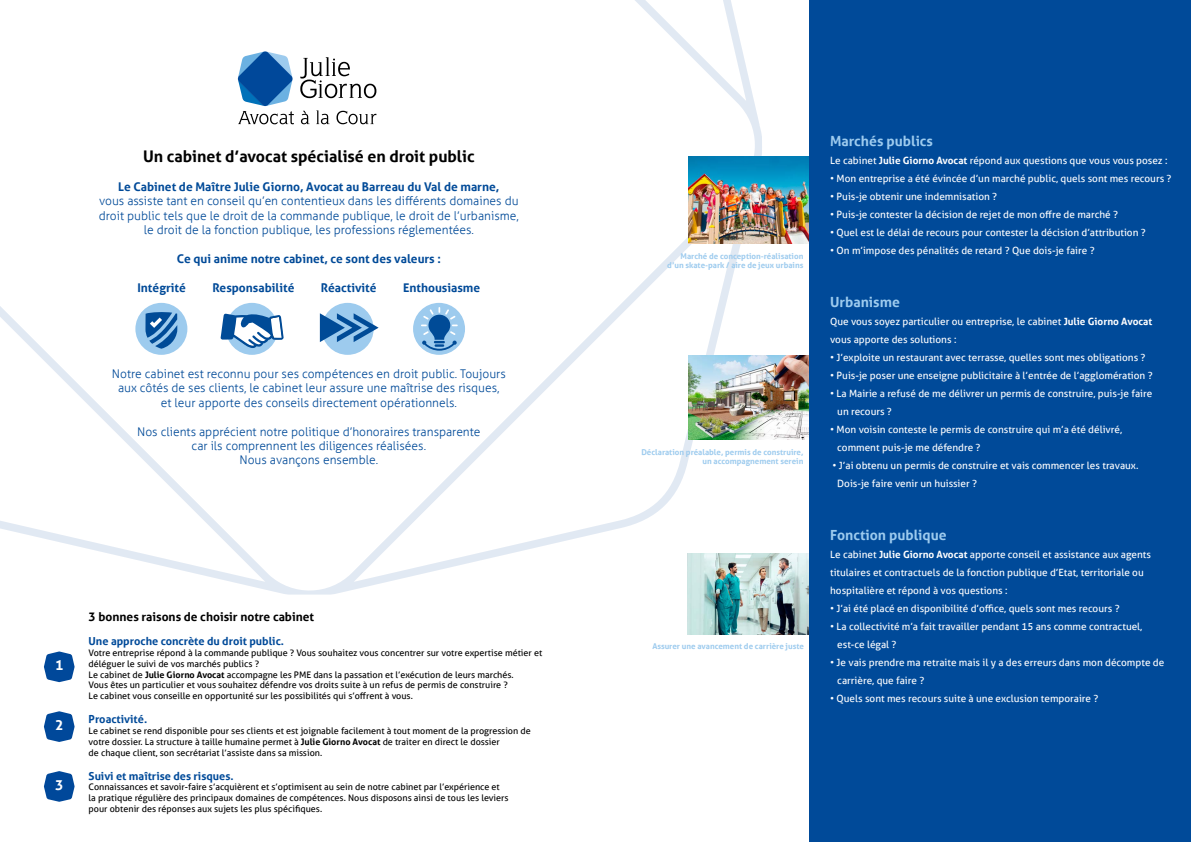
<style>
.page{position:relative;width:1191px;height:842px;background:#fff}
.page>*{position:absolute;margin:0;border:0;box-sizing:border-box;transform-origin:0 0}
.t1{font:700 16px "Aller";color:#000}
.t2{font:700 14px "Aller";color:#9dcbee}
.t3{font:700 13.9px "Aller";color:#fff}
.t4{font:300 12px/14.4px "Aller";color:#004a98;text-align:center}
.t5{font:700 12px "Aller";color:#004a98}
.t6{font:700 12px "Aller";color:#000}
.t7{font:700 11px "Aller";color:#004a99}
.t8{font:10px/18px "Aller";color:#fff}
.t9{font:9px/10.8px "Aller";color:#000}
.t10{font:700 8px/9.6px "Aller";color:#9dcbee;text-align:right}
.s1{font-weight:700}
</style>
<div class="page">
<svg style="left:44px;top:651px;width:31px;height:31px"></svg>
<svg style="left:44px;top:711px;width:31px;height:31px"></svg>
<svg style="left:44px;top:771px;width:31px;height:31px"></svg>
<img style="left:688px;top:553px;width:121px;height:82px">
<svg style="left:0;top:0;width:763px;height:595px"></svg>
<div style="left:149px;top:0;width:352px;height:396px;background:#fff"></div>
<svg style="left:301px;top:111px;width:8px;height:13px"></svg>
<svg style="left:316px;top:110px;width:13px;height:14px"></svg>
<svg style="left:336px;top:111px;width:40px;height:13px"></svg>
<svg style="left:237px;top:51px;width:57px;height:73px"></svg>
<svg style="left:300px;top:57px;width:76px;height:41px"></svg>
<img style="left:688px;top:157px;width:121px;height:87px">
<div style="left:135px;top:303px;width:52px;height:52px;background:#9dcbee;border-radius:50%"></div>
<svg style="left:145px;top:312px;width:32px;height:37px"></svg>
<div style="left:226px;top:303px;width:52px;height:52px;background:#9dcbee;border-radius:50%"></div>
<svg style="left:221px;top:313px;width:63px;height:35px"></svg>
<div style="left:413px;top:303px;width:52px;height:52px;background:#9dcbee;border-radius:50%"></div>
<svg style="left:421px;top:307px;width:37px;height:44px"></svg>
<div style="left:322px;top:303px;width:52px;height:52px;background:#9dcbee;border-radius:50%"></div>
<svg style="left:320px;top:313px;width:58px;height:29px"></svg>
<img style="left:688px;top:355px;width:121px;height:85px">
<div style="left:809px;top:0;width:382px;height:842px;background:#004a99"></div>
<h1 class="t1" style="left:143px;top:146px;width:333px">Un cabinet d’avocat spécialisé en droit public</h1>
<p class="t5" style="left:118px;top:179px;width:382px">Le Cabinet de Maître Julie Giorno, Avocat au Barreau du Val de marne,</p>
<p class="t4" style="left:99px;top:194px;width:421px">vous assiste tant en conseil qu’en contentieux dans les différents domaines du droit public tels que le droit de la commande publique, le droit de l’urbanisme, le droit de la fonction publique, les professions réglementées.</p>
<p class="t5" style="left:177px;top:251px;width:265px">Ce qui anime notre cabinet, ce sont des valeurs :</p>
<p class="t5" style="left:137px;top:280px;width:50px">Intégrité</p>
<p class="t5" style="left:212px;top:280px;width:84px">Responsabilité</p>
<p class="t5" style="left:321px;top:280px;width:57px">Réactivité</p>
<p class="t5" style="left:403px;top:280px;width:79px">Enthousiasme</p>
<p class="t4" style="left:112px;top:367px;width:395px">Notre cabinet est reconnu pour ses compétences en droit public. Toujours aux côtés de ses clients, le cabinet leur assure une maîtrise des risques, et leur apporte des conseils directement opérationnels.</p>
<p class="t4" style="left:137px;top:424px;width:345px">Nos clients apprécient notre politique d’honoraires transparente car ils comprennent les diligences réalisées.<br>Nous avançons ensemble.</p>
<h3 class="t3" style="left:55px;top:657px;width:10px">1</h3>
<h3 class="t3" style="left:55px;top:717px;width:10px">2</h3>
<h3 class="t3" style="left:55px;top:776px;width:10px">3</h3>
<p class="t6" style="left:89px;top:609px;width:227px">3 bonnes raisons de choisir notre cabinet</p>
<p class="t7" style="left:89px;top:634px;width:197px">Une approche concrète du droit public.</p>
<p class="t9" style="left:89px;top:647px;width:455px">Votre entreprise répond à la commande publique ? Vous souhaitez vous concentrer sur votre expertise métier et déléguer le suivi de vos marchés publics ?<br>Le cabinet de <span class="s1">Julie Giorno Avocat</span> accompagne les PME dans la passation et l’exécution de leurs marchés.<br>Vous êtes un particulier et vous souhaitez défendre vos droits suite à un refus de permis de construire ?<br>Le cabinet vous conseille en opportunité sur les possibilités qui s’offrent à vous.</p>
<p class="t7" style="left:89px;top:712px;width:60px">Proactivité.</p>
<p class="t9" style="left:89px;top:725px;width:443px">Le cabinet se rend disponible pour ses clients et est joignable facilement à tout moment de la progression de votre dossier. La structure à taille humaine permet à <span class="s1">Julie Giorno Avocat</span> de traiter en direct le dossier<br>de chaque client, son secrétariat l’assiste dans sa mission.</p>
<p class="t7" style="left:89px;top:769px;width:146px">Suivi et maîtrise des risques.</p>
<p class="t9" style="left:89px;top:782px;width:421px">Connaissances et savoir-faire s’acquièrent et s’optimisent au sein de notre cabinet par l’expérience et la pratique régulière des principaux domaines de compétences. Nous disposons ainsi de tous les leviers pour obtenir des réponses aux sujets les plus spécifiques.</p>
<p class="t10" style="left:667px;top:251px;width:138px">Marché de conception-réalisation d’un skate-park / aire de jeux urbains</p>
<p class="t10" style="left:641px;top:447px;width:164px">Déclaration préalable, permis de construire, un accompagnement serein</p>
<p class="t10" style="left:652px;top:641px;width:153px">Assurer une avancement de carrière juste</p>
<h2 class="t2" style="left:830px;top:133px;width:104px">Marchés publics</h2>
<p class="t8" style="left:830px;top:152px;width:339px">Le cabinet <span class="s1">Julie Giorno Avocat</span> répond aux questions que vous vous posez :</p>
<p class="t8" style="left:830px;top:170px;width:343px">• Mon entreprise a été évincée d’un marché public, quels sont mes recours ?</p>
<p class="t8" style="left:830px;top:188px;width:168px">• Puis-je obtenir une indemnisation ?</p>
<p class="t8" style="left:830px;top:206px;width:289px">• Puis-je contester la décision de rejet de mon offre de marché ?</p>
<p class="t8" style="left:830px;top:224px;width:317px">• Quel est le délai de recours pour contester la décision d’attribution ?</p>
<p class="t8" style="left:830px;top:242px;width:266px">• On m’impose des pénalités de retard ? Que dois-je faire ?</p>
<h2 class="t2" style="left:830px;top:294px;width:71px">Urbanisme</h2>
<p class="t8" style="left:830px;top:313px;width:324px">Que vous soyez particulier ou entreprise, le cabinet <span class="s1">Julie Giorno Avocat </span>vous apporte des solutions :</p>
<p class="t8" style="left:830px;top:349px;width:317px">• J’exploite un restaurant avec terrasse, quelles sont mes obligations ?</p>
<p class="t8" style="left:830px;top:367px;width:324px">• Puis-je poser une enseigne publicitaire à l’entrée de l’agglomération ?</p>
<p class="t8" style="left:837px;top:385px;width:316px;text-indent:-7px">• La Mairie a refusé de me délivrer un permis de construire, puis-je faire un recours ?</p>
<p class="t8" style="left:837px;top:421px;width:286px;text-indent:-7px">• Mon voisin conteste le permis de construire qui m’a été délivré, comment puis-je me défendre ?</p>
<p class="t8" style="left:837px;top:457px;width:303px;text-indent:-5px">• J’ai obtenu un permis de construire et vais commencer les travaux.<br>Dois-je faire venir un huissier ?</p>
<h2 class="t2" style="left:830px;top:526px;width:118px">Fonction publique</h2>
<p class="t8" style="left:830px;top:545px;width:322px">Le cabinet <span class="s1">Julie Giorno Avocat</span> apporte conseil et assistance aux agents titulaires et contractuels de la fonction publique d’Etat, territoriale ou hospitalière et répond à vos questions :</p>
<p class="t8" style="left:830px;top:599px;width:291px">• J’ai été placé en disponibilité d’office, quels sont mes recours ?</p>
<p class="t8" style="left:837px;top:617px;width:307px;text-indent:-7px">• La collectivité m’a fait travailler pendant 15 ans comme contractuel, est-ce légal ?</p>
<p class="t8" style="left:837px;top:653px;width:328px;text-indent:-7px">• Je vais prendre ma retraite mais il y a des erreurs dans mon décompte de carrière, que faire ?</p>
<p class="t8" style="left:830px;top:689px;width:270px">• Quels sont mes recours suite à une exclusion temporaire ?</p>
</div>
